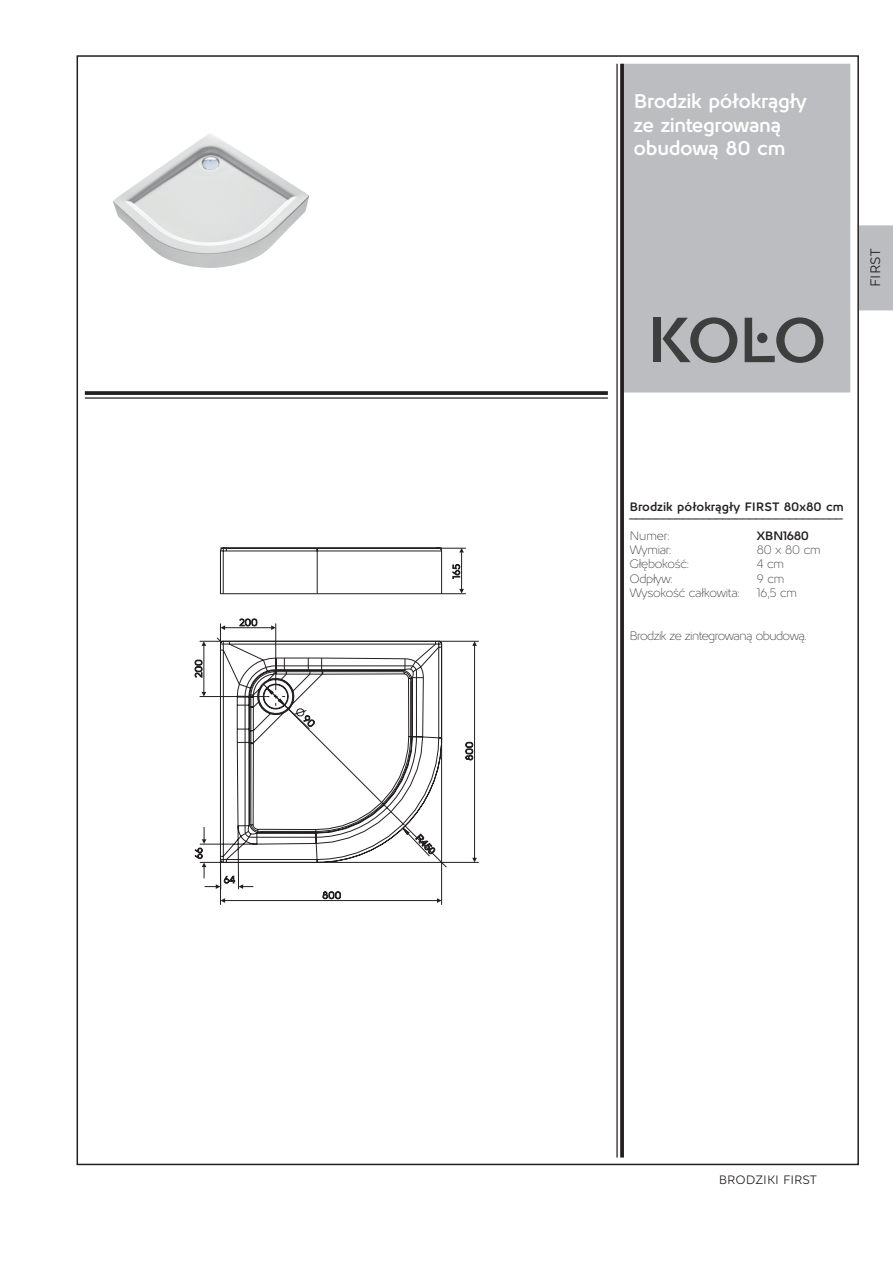
<style>
.page{position:relative;width:893px;height:1263px;background:#fff}
.page>*{position:absolute;margin:0;border:0;box-sizing:border-box;transform-origin:0 0}
.t1{font:700 19.5px/23.4px "Kolo";letter-spacing:-.02em;color:#fff}
.t2{font:13.5px "Kolo";color:#231f20}
.t3{font:300 12px "Kolo";letter-spacing:-.02em;color:#231f20}
.t4{font:12px "Arial";color:#231f20}
.t5{font:700 12px "Kolo";color:#231f20}
.t6{font:300 12px "Kolo";letter-spacing:-.04em;color:#231f20}
.t7{font:12px "Kolo";color:#231f20}
.t8{font:700 12px "Kolo";letter-spacing:-.04em;color:#231f20}
</style>
<div class="page">
<div style="left:621px;top:64px;width:229px;height:328px;background:#bcbdc0"></div>
<svg style="left:85px;top:391px;width:523px;height:4px"></svg>
<hr style="left:85px;top:397px;width:523px;height:2px;background:#231f20">
<hr style="left:616px;top:64px;width:2px;height:1093px;background:#231f20">
<svg style="left:620px;top:64px;width:4px;height:1093px;fill:#262324"></svg>
<div style="left:859px;top:225px;width:34px;height:85px;background:#bcbdc0"></div>
<svg style="left:662px;top:317px;width:75px;height:46px"></svg>
<div style="left:653px;top:318px;width:7px;height:44px;background:#3e3e3f"></div>
<svg style="left:745px;top:317px;width:78px;height:46px"></svg>
<svg style="left:195px;top:660px;width:4px;height:17px"></svg>
<svg style="left:199px;top:641px;width:280px;height:264px"></svg>
<svg style="left:472px;top:858px;width:5px;height:4px"></svg>
<svg style="left:472px;top:641px;width:5px;height:5px"></svg>
<svg style="left:447px;top:548px;width:19px;height:46px"></svg>
<svg style="left:204px;top:548px;width:243px;height:339px"></svg>
<svg style="left:216px;top:876px;width:226px;height:27px"></svg>
<svg style="left:195px;top:827px;width:11px;height:51px"></svg>
<img style="left:113px;top:133px;width:196px;height:135px">
<h1 class="t1" style="left:634px;top:90px;width:175px">Brodzik półokrągły ze zintegrowaną obudową 80 cm</h1>
<p class="t2" style="left:866px;top:287px;width:39px;rotate:-90deg">FIRST</p>
<p class="t5" style="left:629px;top:498px;width:216px">Brodzik półokrągły FIRST 80x80 cm</p>
<p class="t4" style="left:629px;top:505px;width:215px">________________________________</p>
<p class="t3" style="left:629px;top:527px;width:42px">Numer:</p>
<p class="t8" style="left:757px;top:527px;width:54px">XBN1680</p>
<p class="t3" style="left:629px;top:541px;width:44px">Wymiar:</p>
<p class="t3" style="left:757px;top:541px;width:65px">80 x 80 cm</p>
<p class="t3" style="left:629px;top:556px;width:61px">Głębokość:</p>
<p class="t3" style="left:757px;top:556px;width:29px">4 cm</p>
<p class="t3" style="left:629px;top:570px;width:45px">Odpływ:</p>
<p class="t3" style="left:757px;top:570px;width:29px">9 cm</p>
<p class="t3" style="left:629px;top:585px;width:112px">Wysokość całkowita:</p>
<p class="t3" style="left:757px;top:585px;width:42px">16,5 cm</p>
<p class="t6" style="left:629px;top:628px;width:179px">Brodzik ze zintegrowaną obudową.</p>
<p class="t7" style="left:719px;top:1171px;width:99px">BRODZIKI FIRST</p>
</div>
